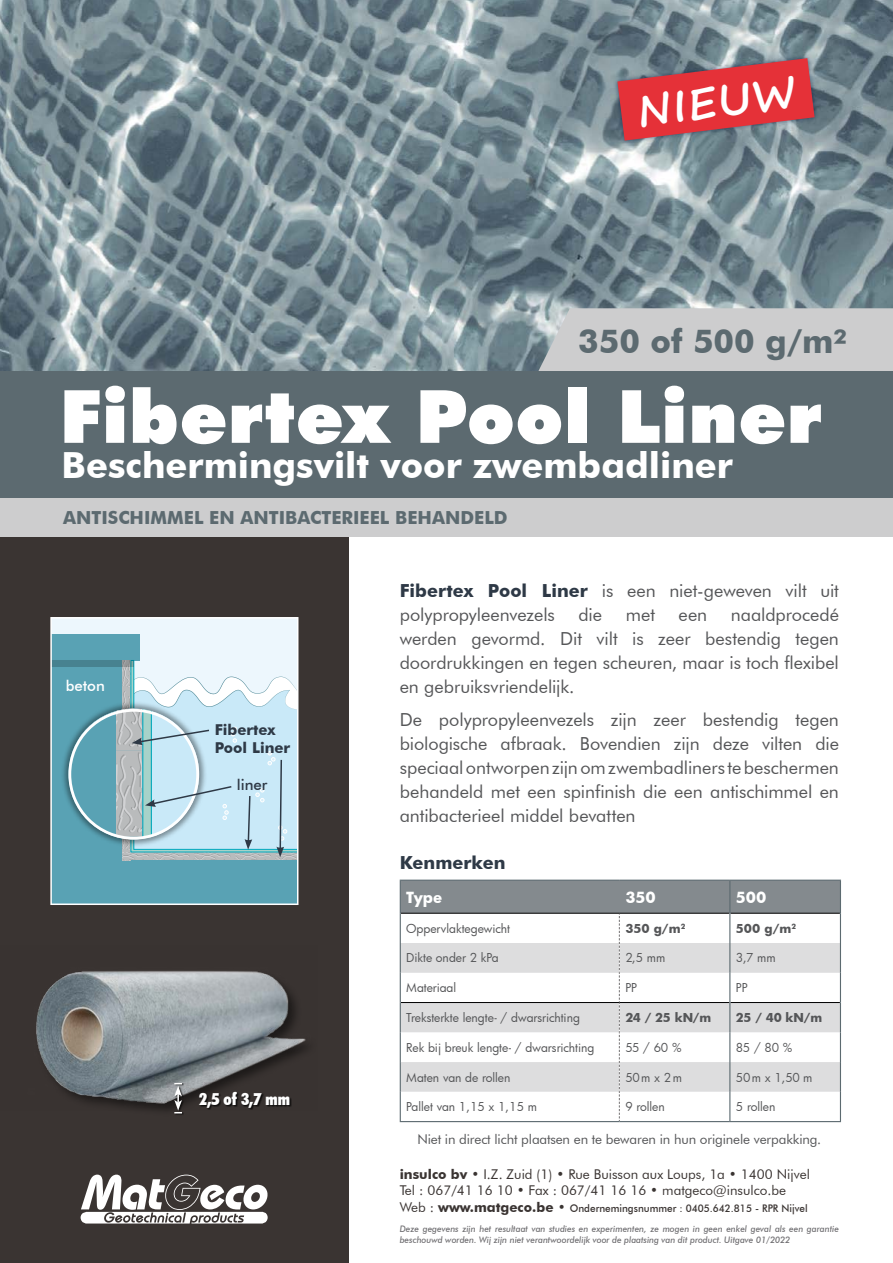
<style>
.page{position:relative;width:893px;height:1263px;background:#fff}
.page>*{position:absolute;margin:0;border:0;box-sizing:border-box;transform-origin:0 0}
.t1{font:900 73.5px "Futura BT";letter-spacing:.01em;color:#fff}
.t2{font:700 43.5px "Segoe Print";color:#fff}
.t3{font:700 36px "Futura BT";color:#fff}
.t4{font:700 33px "Futura BT";color:#5c6a70}
.t5{font:18px/24px "Futura BT";color:#555658;text-align:justify}
.t6{font:700 18px "Futura BT";color:#5c6a70}
.t7{font:700 18px "Futura BT";color:#2e3946}
.t8{font:900 condensed 16.5px "Futura BT";color:#fff}
.t9{font:700 15px/18px "Futura BT";color:#2e3946}
.t10{font:700 15px "Futura";letter-spacing:-.015em;color:#fff}
.t11{font:500 15px "Futura BT";color:#fff}
.t12{font:500 15px "Futura BT";color:#2e3946}
.t13{font:13.5px/16.5px "Futura BT";color:#3a3432}
.t14{font:13.5px "Futura BT";letter-spacing:-.01em;color:#555658}
.t15{font:12px "Futura";letter-spacing:-.005em;color:#555658}
.t16{font:700 12px "Futura";letter-spacing:-.02em;color:#555658}
.t17{font:500 10.5px "Futura BT";color:#3a3432;scale:.95 1}
.t18{font:italic 500 9px/10.8px "Futura BT";color:#706f72;scale:.95 1}
.s1{font-weight:700;color:#2e3946}
.s2{font-weight:700}
.s3{font-weight:400;font-size:13.5px}
.s4{font-weight:700;font-size:13.5px}
</style>
<div class="page">
<div style="left:0;top:533px;width:349px;height:730px;background:#3a3432"></div>
<img style="left:0;top:0;width:893px;height:371px">
<div style="left:538px;top:308px;width:355px;height:63px;background:#cdcdce"></div>
<div style="left:0;top:371px;width:893px;height:127px;background:#5c6a70"></div>
<div style="left:0;top:498px;width:893px;height:39px;background:#cdcdce"></div>
<div style="left:613px;top:54px;width:206px;height:91px;background:#001d45;opacity:.55"></div>
<svg style="left:617px;top:58px;width:198px;height:83px;background:#c24b53"></svg>
<svg style="left:81px;top:1174px;width:187px;height:49px"></svg>
<img style="left:36px;top:971px;width:271px;height:139px">
<div style="left:116px;top:852px;width:182px;height:52px;background:#59a2b4"></div>
<div style="left:51px;top:651px;width:83px;height:253px;background:#59a2b4"></div>
<div style="left:174px;top:1083px;width:10px;height:32px;background:#000;opacity:.75"></div>
<svg style="left:174px;top:1083px;width:8px;height:30px"></svg>
<div style="left:199px;top:1092px;width:92px;height:18px;background:#000;opacity:.75"></div>
<svg style="left:400px;top:880px;width:441px;height:241px"></svg>
<hr style="left:400px;top:1121px;width:219px;height:1px;background:#5c6a70">
<hr style="left:619px;top:1121px;width:111px;height:1px;background:#5c6a70">
<hr style="left:730px;top:1121px;width:111px;height:1px;background:#5c6a70">
<svg style="left:51px;top:618px;width:247px;height:263px"></svg>
<h2 class="t2" style="left:632px;top:71px;width:161px;rotate:-7deg">NIEUW</h2>
<h3 class="t4" style="left:578px;top:321px;width:270px">350 of 500 g/m²</h3>
<h1 class="t1" style="left:60px;top:372px;width:764px">Fibertex Pool Liner</h1>
<h3 class="t3" style="left:62px;top:444px;width:673px">Beschermingsvilt voor zwembadliner</h3>
<p class="t6" style="left:63px;top:506px;width:446px">ANTISCHIMMEL EN ANTIBACTERIEEL BEHANDELD</p>
<p class="t11" style="left:66px;top:676px;width:41px">beton</p>
<p class="t9" style="left:215px;top:721px;width:77px">Fibertex<br>Pool Liner</p>
<p class="t12" style="left:237px;top:775px;width:32px">liner</p>
<p class="t8" style="left:199px;top:1089px;width:92px">2,5 of 3,7 mm</p>
<p class="t5" style="left:400px;top:579px;width:441px"><span class="s1">Fibertex Pool Liner</span> is een niet-geweven vilt uit polypropyleenvezels</p>
<p class="t5" style="left:400px;top:603px;width:441px;text-indent:331px">naaldprocedé werden gevormd. Dit vilt is zeer bestendig tegen doordrukkingen en tegen scheuren, maar is toch flexibel en gebruiksvriendelijk.</p>
<p class="t5" style="left:400px;top:707px;width:441px">De polypropyleenvezels zijn zeer bestendig tegen biologische afbraak. Bovendien zijn deze vilten die speciaal ontworpen zijn om zwembadliners te beschermen behandeld met een spinfinish die een antischimmel en antibacterieel middel bevatten</p>
<p class="t5" style="left:579px;top:603px;width:25px">die</p>
<p class="t5" style="left:626px;top:603px;width:31px">met</p>
<p class="t5" style="left:679px;top:603px;width:30px">een</p>
<p class="t7" style="left:400px;top:851px;width:107px">Kenmerken</p>
<p class="t10" style="left:406px;top:887px;width:38px">Type</p>
<p class="t10" style="left:625px;top:887px;width:32px">350</p>
<p class="t10" style="left:736px;top:887px;width:32px">500</p>
<p class="t15" style="left:406px;top:920px;width:105px">Oppervlaktegewicht</p>
<p class="t16" style="left:625px;top:920px;width:62px">350 g/m<sup>2</sup></p>
<p class="t16" style="left:736px;top:920px;width:62px">500 g/m<sup>2</sup></p>
<p class="t15" style="left:406px;top:950px;width:94px">Dikte onder 2 kPa</p>
<p class="t15" style="left:625px;top:950px;width:41px">2,5 mm</p>
<p class="t15" style="left:736px;top:950px;width:41px">3,7 mm</p>
<p class="t15" style="left:406px;top:980px;width:52px">Materiaal</p>
<p class="t15" style="left:625px;top:980px;width:13px">PP</p>
<p class="t15" style="left:736px;top:980px;width:13px">PP</p>
<p class="t15" style="left:406px;top:1009px;width:175px">Treksterkte lengte- / dwarsrichting</p>
<p class="t16" style="left:625px;top:1009px;width:87px">24 / 25 kN/m</p>
<p class="t16" style="left:736px;top:1009px;width:88px">25 / 40 kN/m</p>
<p class="t15" style="left:406px;top:1039px;width:190px">Rek bij breuk lengte- / dwarsrichting</p>
<p class="t15" style="left:625px;top:1039px;width:58px">55 / 60 %</p>
<p class="t15" style="left:736px;top:1039px;width:58px">85 / 80 %</p>
<p class="t15" style="left:406px;top:1069px;width:106px">Maten van de rollen</p>
<p class="t15" style="left:625px;top:1069px;width:58px">50m x 2m</p>
<p class="t15" style="left:736px;top:1069px;width:78px">50m x 1,50 m</p>
<p class="t15" style="left:406px;top:1099px;width:132px">Pallet van 1,15 x 1,15 m</p>
<p class="t15" style="left:625px;top:1099px;width:41px">9 rollen</p>
<p class="t15" style="left:736px;top:1099px;width:41px">5 rollen</p>
<p class="t14" style="left:417px;top:1131px;width:405px">Niet in direct licht plaatsen en te bewaren in hun originele verpakking.</p>
<p class="t13" style="left:400px;top:1165px;width:412px"><span class="s2">insulco bv</span> • I.Z. Zuid (1) • Rue Buisson aux Loups, 1a • 1400 Nijvel<br>Tel : 067/41 16 10 • Fax : 067/41 16 16 • matgeco@insulco.be</p>
<p class="t17" style="left:400px;top:1201px;width:431px"><span class="s3">Web :</span> <span class="s4">www.matgeco.be</span> <span class="s3">•</span> Ondernemingsnummer : 0405.642.815 - RPR Nijvel</p>
<p class="t18" style="left:400px;top:1224px;width:464px">Deze gegevens zijn het resultaat van studies en experimenten, ze mogen in geen enkel geval als een garantie beschouwd worden. Wij zijn niet verantwoordelijk voor de plaatsing van dit product. Uitgave 01/2022</p>
</div>
